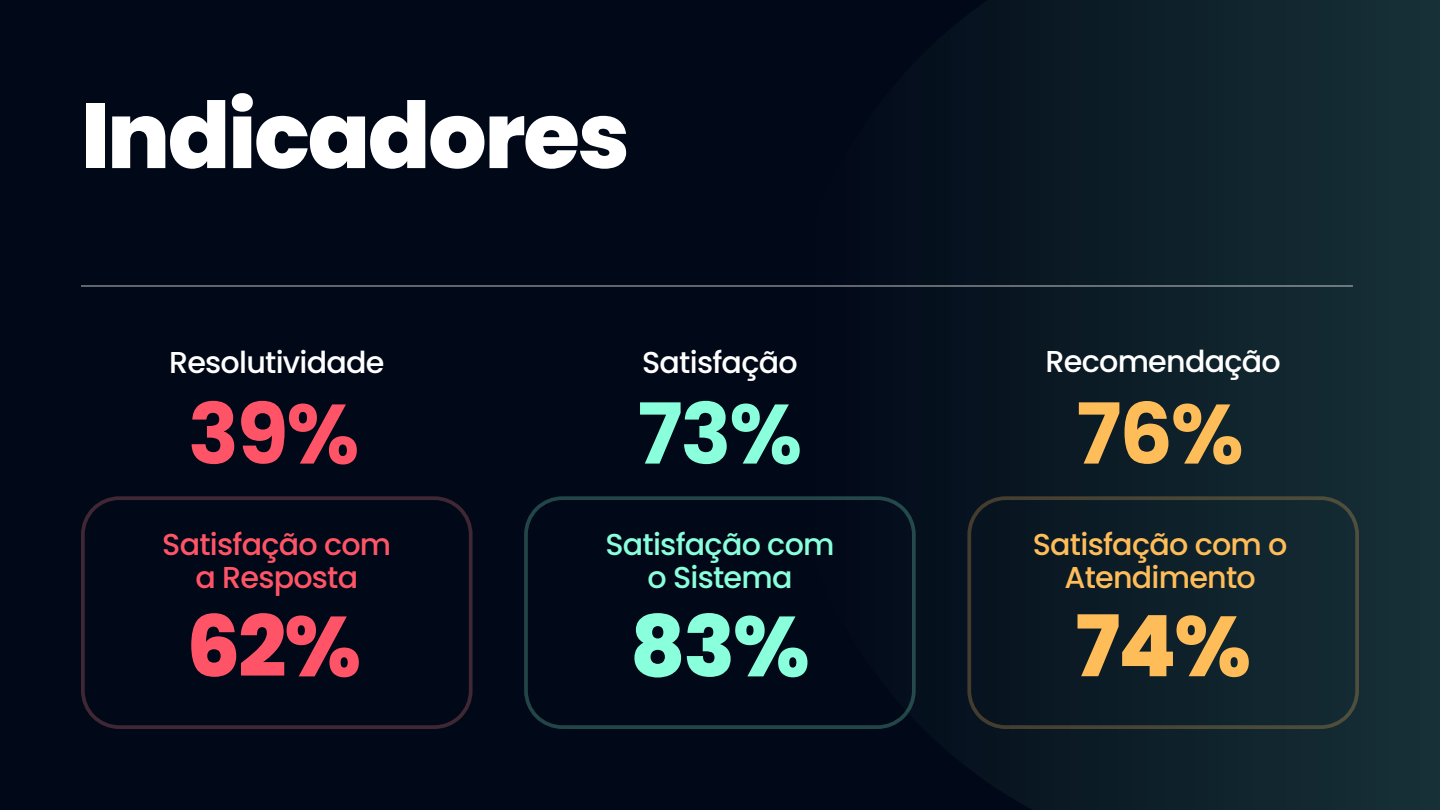
<style>
.page{position:relative;width:1440px;height:810px;background:#010817}
.page>*{position:absolute;margin:0;border:0;box-sizing:border-box;transform-origin:0 0}
.t1{font:800 92px "Poppins";letter-spacing:-.025em;color:#fff}
.t2{font:800 84.8px "Poppins";color:#ff5468}
.t3{font:800 84.8px "Poppins";color:#89ffdb}
.t4{font:800 84.8px "Poppins";color:#ffbd59}
.t5{font:700 84px "Poppins";color:#ff5468}
.t6{font:700 84px "Poppins";color:#89ffdb}
.t7{font:700 84px "Poppins";color:#ffbd59}
.t8{font:500 30.2px "Poppins";letter-spacing:-.025em;color:#fff}
.t9{font:500 30.2px/33px "Poppins";letter-spacing:-.025em;color:#ffbd59;text-align:center}
.t10{font:500 30.2px "Poppins";letter-spacing:-.025em;color:#ff5468}
.t11{font:500 30.2px "Poppins";letter-spacing:-.025em;color:#89ffdb}
</style>
<div class="page">
<svg style="left:81px;top:496px;width:391px;height:233px"></svg>
<svg style="left:965px;top:0;width:475px;height:810px;fill:#0f232c"></svg>
<svg style="left:524px;top:496px;width:392px;height:233px"></svg>
<svg style="left:967px;top:496px;width:392px;height:233px"></svg>
<hr style="left:81px;top:285px;width:1272px;height:2px;background:#fff">
<p class="t1" style="left:81px;top:72px;width:550px">Indicadores</p>
<h1 class="t8" style="left:169px;top:341px;width:217px">Resolutividade</h1>
<h1 class="t8" style="left:642px;top:341px;width:157px">Satisfação</h1>
<p class="t8" style="left:1046px;top:341px;width:237px">Recomendação</p>
<h1 class="t5" style="left:188px;top:375px;width:173px">39%</h1>
<h1 class="t6" style="left:638px;top:375px;width:166px">73%</h1>
<p class="t7" style="left:1076px;top:375px;width:169px">76%</p>
<p class="t10" style="left:162px;top:523px;width:231px">Satisfação com</p>
<h1 class="t10" style="left:195px;top:556px;width:164px">a Resposta</h1>
<p class="t2" style="left:186px;top:587px;width:176px">62%</p>
<p class="t11" style="left:605px;top:523px;width:231px">Satisfação com</p>
<p class="t11" style="left:647px;top:556px;width:147px">o Sistema</p>
<h1 class="t9" style="left:1033px;top:528px;width:256px">Satisfação com o<br>Atendimento</h1>
<h1 class="t3" style="left:630px;top:587px;width:181px">83%</h1>
<p class="t4" style="left:1076px;top:587px;width:177px">74%</p>
</div>
